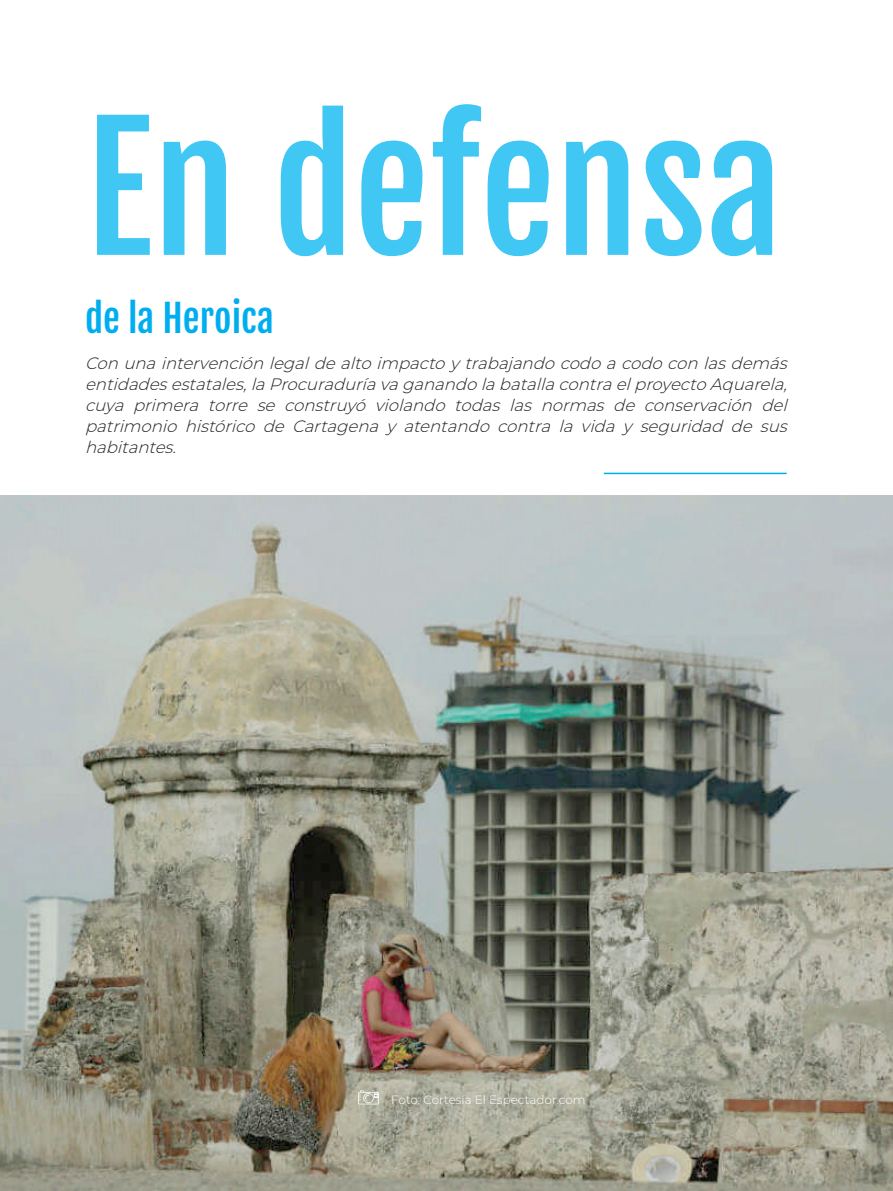
<style>
.page{position:relative;width:893px;height:1191px;background:#fff}
.page>*{position:absolute;margin:0;border:0;box-sizing:border-box;transform-origin:0 0}
.t1{font:168px "Fjalla One";color:#40c7f4}
.t2{font:37.5px "Fjalla One";color:#00aeef}
.t3{font:italic 300 16.5px/21px "Montserrat";letter-spacing:-.015em;color:#231f20;text-align:justify}
.t4{font:300 12px "Montserrat";color:#fff}
</style>
<div class="page">
<hr style="left:604px;top:472px;width:183px;height:2px;background:#00aeef">
<img style="left:0;top:495px;width:893px;height:696px">
<svg style="left:358px;top:1090px;width:21px;height:14px"></svg>
<h1 class="t1" style="left:85px;top:85px;width:699px">En defensa</h1>
<h2 class="t2" style="left:85px;top:295px;width:190px">de la Heroica</h2>
<p class="t3" style="left:85px;top:352px;width:709px">Con unaintervención legaldealtoimpactoy trabajandocodoacodocon lasdemás entidadesestatales,laProcuraduríavaganandolabatallacontraelproyectoAquarela, cuya primera torre se construyó violando todas las normas de conservación del patrimonio histórico de Cartagena y atentando contra la vida y seguridad de sus habitantes.</p>
<p class="t4" style="left:391px;top:1092px;width:196px">Foto: Cortesía El Espectador.com</p>
</div>
